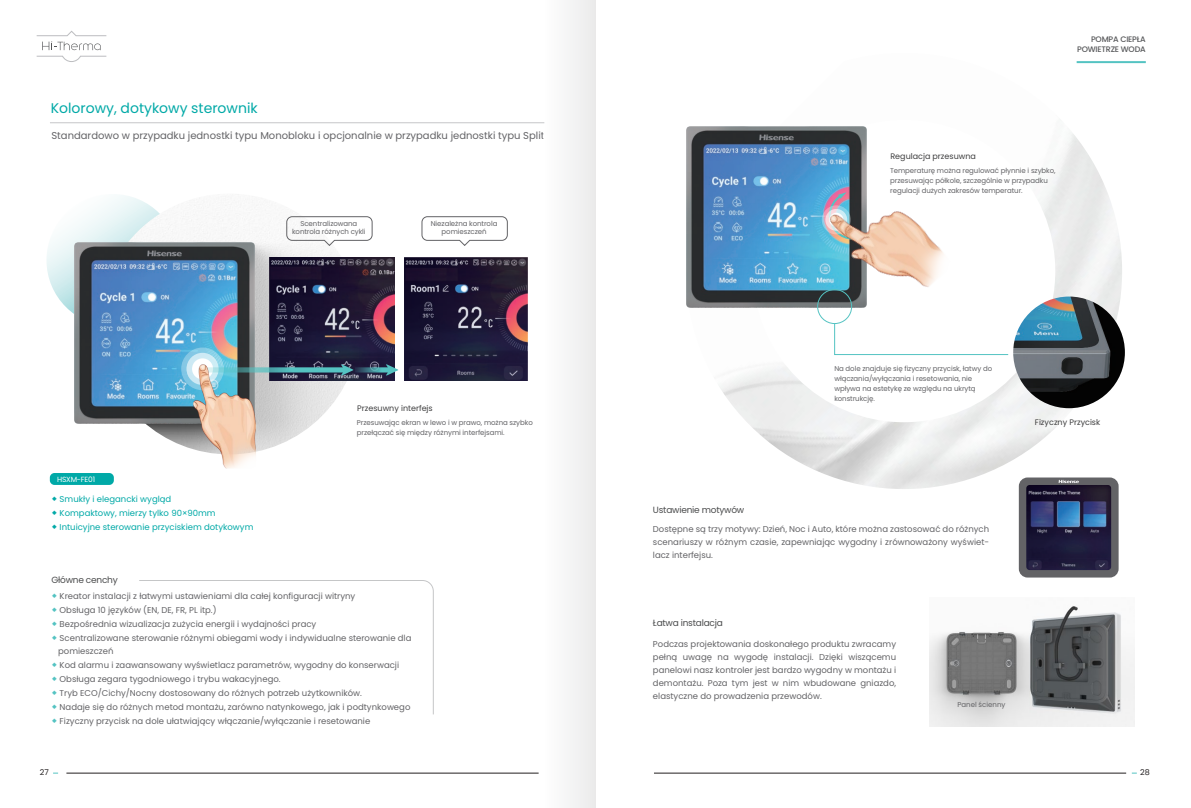
<style>
.page{position:relative;width:1191px;height:808px;background:#fff}
.page>*{position:absolute;margin:0;border:0;box-sizing:border-box;transform-origin:0 0}
.t1{font:14px "Poppins";color:#00a9a7}
.t2{font:10px "Poppins";color:#636366}
.t3{font:9px "Poppins";letter-spacing:-.025em;color:#4b4c4d}
.t4{font:8.5px/13px "Poppins";color:#636366;text-align:justify}
.t5{font:8.5px "Poppins";color:#00a9a7}
.t6{font:8px "Poppins";color:#3e3e3f}
.t7{font:500 8px/9.6px "Poppins";letter-spacing:-.025em;color:#57585a;text-align:right}
.t8{font:8px "Poppins";color:#231f20}
.t9{font:7.5px "Poppins";letter-spacing:-.025em;color:#fff}
.t10{font:7px/10px "Poppins";letter-spacing:-.01em;color:#636366}
.s1{font-family:"FZLTHJW GB1 0";font-size:6px}
.s2{font-family:"FZLTHJW GB1 0";font-size:6px;color:#54c3c2}
</style>
<div class="page">
<img style="left:688px;top:63px;width:434px;height:426px">
<svg style="left:46px;top:194px;width:133px;height:132px"></svg>
<img style="left:74px;top:194px;width:273px;height:257px">
<img style="left:74px;top:242px;width:180px;height:181px">
<svg style="left:36px;top:56px;width:71px;height:6px"></svg>
<svg style="left:36px;top:31px;width:71px;height:19px"></svg>
<div style="left:50px;top:473px;width:64px;height:12px;background:#00a9a7;border-radius:5px"></div>
<hr style="left:50px;top:122px;width:494px;height:1px;background:#8b8d90">
<svg style="left:139px;top:580px;width:294px;height:134px"></svg>
<img style="left:686px;top:126px;width:180px;height:181px">
<img style="left:404px;top:257px;width:123px;height:124px">
<img style="left:270px;top:257px;width:124px;height:124px">
<svg style="left:286px;top:216px;width:86px;height:30px"></svg>
<svg style="left:421px;top:216px;width:87px;height:30px"></svg>
<hr style="left:66px;top:773px;width:472px;height:1px;background:#231f20">
<img style="left:1013px;top:296px;width:111px;height:112px;border-radius:56px">
<svg style="left:181px;top:348px;width:43px;height:42px"></svg>
<svg style="left:260px;top:364px;width:138px;height:12px;background:#476e7e"></svg>
<img style="left:191px;top:356px;width:69px;height:113px">
<hr style="left:654px;top:773px;width:472px;height:1px;background:#231f20">
<div style="left:817px;top:289px;width:35px;height:35px;border:1px solid #54c3c2;border-radius:50%"></div>
<svg style="left:834px;top:323px;width:174px;height:32px"></svg>
<svg style="left:1018px;top:477px;width:100px;height:100px;background:#3b3f5a"></svg>
<img style="left:929px;top:606px;width:205px;height:121px">
<img style="left:815px;top:165px;width:150px;height:155px">
<hr style="left:1076px;top:61px;width:69px;height:2px;background:#54c3c2">
<div style="left:544px;top:0;width:52px;height:808px;background:#f6f6f6"></div>
<h1 class="t1" style="left:51px;top:100px;width:208px">Kolorowy, dotykowy sterownik</h1>
<p class="t2" style="left:51px;top:130px;width:494px">Standardowo w przypadku jednostki typu Monobloku i opcjonalnie w przypadku jednostki typu Split</p>
<p class="t10" style="left:292px;top:220px;width:75px;line-height:8px;text-align:center">Scentralizowana kontrola różnych cykli</p>
<p class="t10" style="left:431px;top:220px;width:68px;line-height:8px;text-align:center">Niezależna kontrola pomieszczeń</p>
<p class="t6" style="left:357px;top:403px;width:77px">Przesuwny interfejs</p>
<p class="t9" style="left:57px;top:475px;width:39px">HSXM-FE01</p>
<p class="t5" style="left:51px;top:494px;width:121px"><span class="s1">◆</span> Smukły i elegancki wygląd</p>
<p class="t5" style="left:51px;top:508px;width:166px"><span class="s1">◆</span> Kompaktowy, mierzy tylko 90×90mm</p>
<p class="t5" style="left:51px;top:522px;width:204px"><span class="s1">◆</span> Intuicyjne sterowanie przyciskiem dotykowym</p>
<p class="t3" style="left:51px;top:575px;width:68px">Główne cenchy</p>
<p class="t10" style="left:357px;top:418px;width:177px">Przesuwając ekran w lewo i w prawo, można szybko przełączać się między różnymi interfejsami.</p>
<p class="t4" style="left:51px;top:590px;width:305px"><span class="s2">◆</span> Kreator instalacji z łatwymi ustawieniami dla całej konfiguracji witryny</p>
<p class="t4" style="left:51px;top:604px;width:167px"><span class="s2">◆</span> Obsługa 10 języków (EN, DE, FR, PL itp.)</p>
<p class="t4" style="left:51px;top:618px;width:266px"><span class="s2">◆</span> Bezpośrednia wizualizacja zużycia energii i wydajności pracy</p>
<p class="t4" style="left:58px;top:632px;width:355px;text-indent:-7px"><span class="s2">◆</span> Scentralizowane sterowanie różnymi obiegami wody i indywidualne sterowanie dla pomieszczeń</p>
<p class="t4" style="left:51px;top:659px;width:349px"><span class="s2">◆</span> Kod alarmu i zaawansowany wyświetlacz parametrów, wygodny do konserwacji</p>
<p class="t4" style="left:51px;top:673px;width:231px"><span class="s2">◆</span> Obsługa zegara tygodniowego i trybu wakacyjnego.</p>
<p class="t4" style="left:51px;top:687px;width:312px"><span class="s2">◆</span> Tryb ECO/Cichy/Nocny dostosowany do różnych potrzeb użytkowników.</p>
<p class="t4" style="left:51px;top:701px;width:360px"><span class="s2">◆</span> Nadaje się do różnych metod montażu, zarówno natynkowego, jak i podtynkowego</p>
<p class="t4" style="left:51px;top:715px;width:320px"><span class="s2">◆</span> Fizyczny przycisk na dole ułatwiający włączanie/wyłączanie i resetowanie</p>
<p class="t7" style="left:1077px;top:34px;width:70px">POMPA CIEPŁA<br>POWIETRZE WODA</p>
<p class="t6" style="left:890px;top:151px;width:87px">Regulacja przesuwna</p>
<p class="t10" style="left:890px;top:166px;width:167px">Temperaturę można regulować płynnie i szybko, przesuwając półkole, szczególnie w przypadku regulacji dużych zakresów temperatur.</p>
<p class="t10" style="left:834px;top:364px;width:159px">Na dole znajduje się fizyczny przycisk, łatwy do włączania/wyłączania i resetowania, nie wpływa na estetykę ze względu na ukrytą konstrukcję.</p>
<p class="t6" style="left:1035px;top:418px;width:67px">Fizyczny Przycisk</p>
<p class="t3" style="left:653px;top:504px;width:93px">Ustawienie motywów</p>
<p class="t4" style="left:653px;top:522px;width:338px">Dostępne są trzy motywy: Dzień, Noc i Auto, które można zastosować do różnych scenariuszy w różnym czasie, zapewniając wygodny i zrównoważony wyświet&shy;lacz interfejsu.</p>
<p class="t3" style="left:653px;top:618px;width:71px">Łatwa instalacja</p>
<p class="t4" style="left:653px;top:638px;width:245px">Podczas projektowania doskonałego produktu zwracamy pełną uwagę na wygodę instalacji. Dzięki wiszącemu panelowi nasz kontroler jest bardzo wygodny w montażu i demontażu. Poza tym jest w nim wbudowane gniazdo, elastyczne do prowadzenia przewodów.</p>
<p class="t10" style="left:957px;top:699px;width:50px">Panel ścienny</p>
<p class="t8" style="left:40px;top:768px;width:10px">27</p>
<p class="t8" style="left:1140px;top:768px;width:11px">28</p>
</div>
